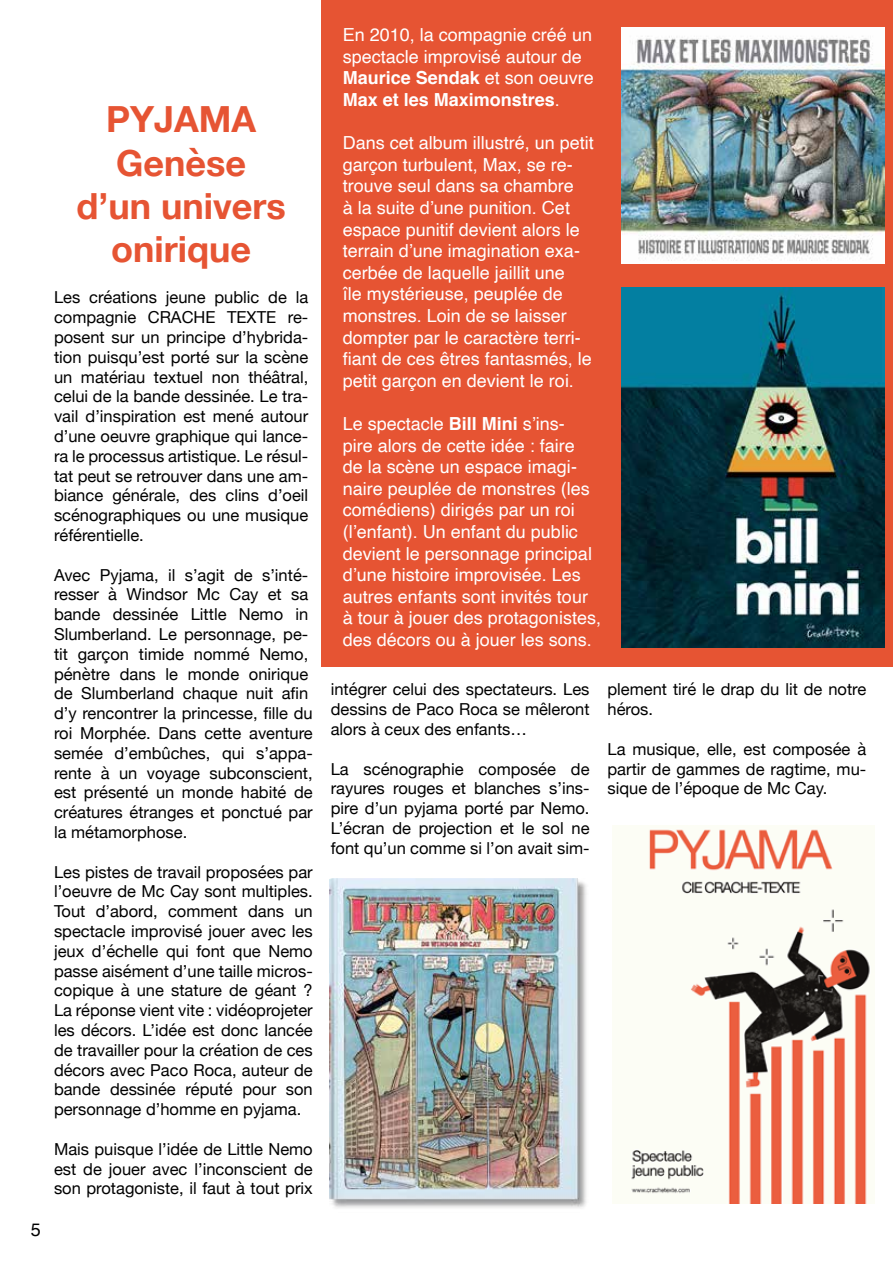
<style>
.page{position:relative;width:893px;height:1263px;background:#fff}
.page>*{position:absolute;margin:0;border:0;box-sizing:border-box;transform-origin:0 0}
.t1{font:700 36px/43.2px "Helvetica Neue";color:#e65433;text-align:center}
.t2{font:18px/21.6px "Helvetica";color:#fff}
.t3{font:18px "Helvetica";color:#000}
.t4{font:16.5px/19.8px "Helvetica Neue";color:#000;text-align:justify}
.s1{font-weight:700}
</style>
<div class="page">
<img style="left:329px;top:878px;width:258px;height:330px">
<div style="left:321px;top:0;width:571px;height:667px;background:#e65433"></div>
<img style="left:622px;top:28px;width:262px;height:236px">
<img style="left:622px;top:287px;width:262px;height:360px">
<img style="left:631px;top:829px;width:239px;height:375px">
<p class="t3" style="left:31px;top:1216px;width:12px">5</p>
<h1 class="t1" style="left:76px;top:99px;width:211px">PYJAMA<br>Genèse d’un univers onirique</h1>
<p class="t4" style="left:54px;top:288px;width:256px">Les créations jeune public de la compagnie CRACHE TEXTE re&shy;posent sur un principe d’hybrida&shy;tion puisqu’est porté sur la scène un matériau textuel non théâtral, celui de la bande dessinée. Le tra&shy;vail d’inspiration est mené autour d’une oeuvre graphique qui lance&shy;ra le processus artistique. Le résul&shy;tat peut se retrouver dans une am&shy;biance générale, des clins d’oeil scénographiques ou une musique référentielle.</p>
<p class="t4" style="left:54px;top:566px;width:260px;text-align:left">Avec Pyjama, il s’agit de s’inté&shy;resser à Windsor Mc Cay et sa bande dessinée Little Nemo in<br>Slumberland. Le personnage, pe&shy;tit garçon timide nommé Nemo, pénètre dans le monde onirique de Slumberland chaque nuit afin d’y rencontrer la princesse, fille du roi Morphée. Dans cette aventure semée d’embûches, qui s’appa&shy;rente à un voyage subconscient, est présenté un monde habité de créatures étranges et ponctué par la métamorphose.</p>
<p class="t4" style="left:54px;top:863px;width:260px">Les pistes de travail proposées par l’oeuvre de Mc Cay sont multiples.<br>Tout d’abord, comment dans un spectacle improvisé jouer avec les jeux d’échelle qui font que Nemo passe aisément d’une taille micros&shy;copique à une stature de géant ?<br>La réponse vient vite : vidéoprojeter les décors. L’idée est donc lancée de travailler pour la création de ces décors avec Paco Roca, auteur de bande dessinée réputé pour son personnage d’homme en pyjama.</p>
<p class="t4" style="left:54px;top:1140px;width:260px">Mais puisque l’idée de Little Nemo est de jouer avec l’inconscient de son protagoniste, il faut à tout prix</p>
<p class="t2" style="left:343px;top:25px;width:253px">En 2010, la compagnie créé un spectacle improvisé autour de<br><span class="s1">Maurice Sendak</span> et son oeuvre<br><span class="s1">Max et les Maximonstres</span>.</p>
<p class="t2" style="left:343px;top:133px;width:253px">Dans cet album illustré, un petit garçon turbulent, Max, se re&shy;trouve seul dans sa chambre<br>à la suite d’une punition. Cet espace punitif devient alors le terrain d’une imagination exa&shy;cerbée de laquelle jaillit une<br>île mystérieuse, peuplée de monstres. Loin de se laisser dompter par le caractère terri&shy;fiant de ces êtres fantasmés, le petit garçon en devient le roi.</p>
<p class="t2" style="left:343px;top:413px;width:260px">Le spectacle <span class="s1">Bill Mini</span> s’ins-<br>pire alors de cette idée : faire<br>de la scène un espace imagi&shy;naire peuplée de monstres (les comédiens) dirigés par un roi (l’enfant). Un enfant du public devient le personnage principal d’une histoire improvisée. Les autres enfants sont invités tour à tour à jouer des protagonistes, des décors ou à jouer les sons.</p>
<p class="t4" style="left:331px;top:680px;width:260px">intégrer celui des spectateurs. Les dessins de Paco Roca se mêleront alors à ceux des enfants…</p>
<p class="t4" style="left:331px;top:760px;width:260px">La scénographie composée de rayures rouges et blanches s’ins&shy;pire d’un pyjama porté par Nemo.<br>L’écran de projection et le sol ne font qu’un comme si l’on avait sim-</p>
<p class="t4" style="left:607px;top:680px;width:260px">plement tiré le drap du lit de notre héros.</p>
<p class="t4" style="left:607px;top:740px;width:260px">La musique, elle, est composée à partir de gammes de ragtime, mu&shy;sique de l’époque de Mc Cay.</p>
</div>
